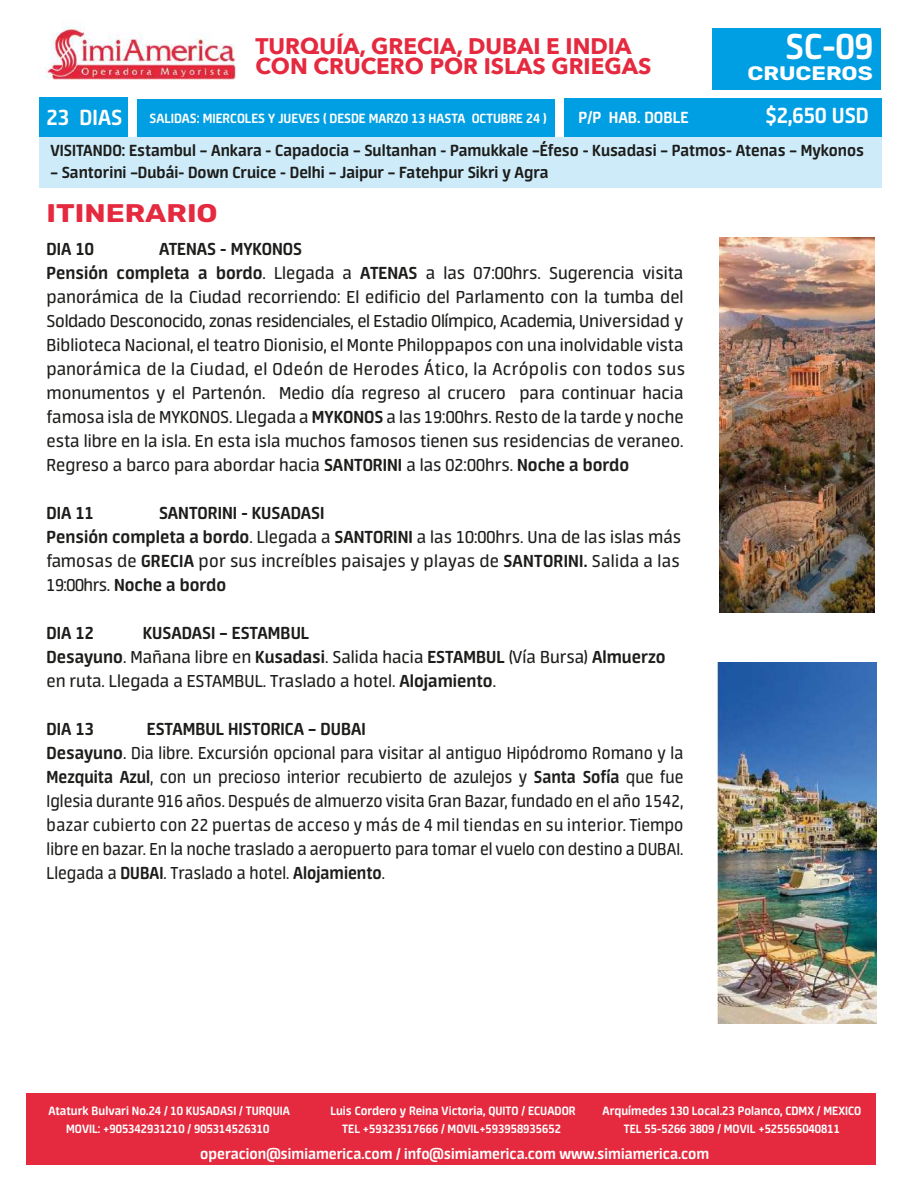
<style>
.page{position:relative;width:918px;height:1188px;background:#fff}
.page>*{position:absolute;margin:0;border:0;box-sizing:border-box;transform-origin:0 0}
.t1{font:700 40.5px "Neuron";color:#fff}
.t2{font:300 25.5px "Rubik";color:#e5293e;scale:1.16 1}
.t3{font:700 24.45px "Neuron";color:#fff}
.t4{font:700 22.5px/19.5px "Avenir Next";color:#e5293e}
.t5{font:19.5px/24px "Neuron";color:#1d1d1b}
.t6{font:700 19.5px "Neuron";color:#1d1d1b}
.t7{font:300 19.5px "Rubik";color:#fff;scale:1.16 1}
.t8{font:700 18px "Neuron";color:#1d1d1b}
.t9{font:700 18px "Neuron";color:#fff}
.t10{font:700 16.5px "Neuron";color:#fff}
.t11{font:700 15px "Neuron";color:#fff}
.t12{font:700 13.5px/18px "Neuron";color:#fff;text-align:center}
.s1{font-size:24.45px}
.s2{font-weight:700}
</style>
<div class="page">
<div style="left:27px;top:1093px;width:849px;height:72px;background:#e5293e"></div>
<div style="left:39px;top:137px;width:843px;height:50px;background:#cdebf9"></div>
<img style="left:39px;top:21px;width:197px;height:59px">
<div style="left:137px;top:99px;width:418px;height:38px;background:#009ee2"></div>
<div style="left:39px;top:98px;width:89px;height:39px;background:#009ee2"></div>
<div style="left:564px;top:98px;width:318px;height:39px;background:#009ee2"></div>
<div style="left:713px;top:28px;width:168px;height:62px;background:#009ee2"></div>
<img style="left:717px;top:663px;width:159px;height:361px">
<img style="left:719px;top:238px;width:155px;height:374px">
<p class="t4" style="left:256px;top:36px;width:397px">TURQUÍA, GRECIA, DUBAI E INDIA<br>CON CRUCERO POR ISLAS GRIEGAS</p>
<p class="t11" style="left:47px;top:110px;width:502px"><span class="s1">23 DIAS</span> SALIDAS: MIERCOLES Y JUEVES ( DESDE MARZO 13 HASTA OCTUBRE 24 )</p>
<p class="t9" style="left:579px;top:108px;width:111px">P/P HAB. DOBLE</p>
<h1 class="t1" style="left:786px;top:24px;width:89px">SC-09</h1>
<p class="t7" style="left:748px;top:59px;width:109px">CRUCEROS</p>
<p class="t3" style="left:765px;top:102px;width:105px">$2,650 USD</p>
<p class="t8" style="left:50px;top:141px;width:815px">VISITANDO: Estambul – Ankara - Capadocia – Sultanhan - Pamukkale –Éfeso - Kusadasi – Patmos- Atenas – Mykonos</p>
<p class="t8" style="left:50px;top:162px;width:500px">– Santorini –Dubái- Down Cruice - Delhi – Jaipur – Fatehpur Sikri y Agra</p>
<h2 class="t2" style="left:47px;top:195px;width:149px">ITINERARIO</h2>
<p class="t6" style="left:47px;top:238px;width:49px">DIA 10</p>
<p class="t5" style="left:47px;top:237px;width:640px;text-indent:112px"><span class="s2">ATENAS - MYKONOS<br>Pensión completa a bordo</span>. Llegada a <span class="s2">ATENAS</span> a las 07:00hrs. Sugerencia visita panorámica de la Ciudad recorriendo: El edificio del Parlamento con la tumba del Soldado Desconocido, zonas residenciales, el Estadio Olímpico, Academia, Universidad y Biblioteca Nacional, el teatro Dionisio, el Monte Philoppapos con una inolvidable vista panorámica de la Ciudad, el Odeón de Herodes Ático, la Acrópolis con todos sus monumentos y el Partenón. Medio día regreso al crucero para continuar hacia famosa isla de MYKONOS. Llegada a <span class="s2">MYKONOS</span> a las 19:00hrs. Resto de la tarde y noche esta libre en la isla. En esta isla muchos famosos tienen sus residencias de veraneo.<br>Regreso a barco para abordar hacia <span class="s2">SANTORINI</span> a las 02:00hrs. <span class="s2">Noche a bordo</span></p>
<p class="t6" style="left:47px;top:502px;width:49px">DIA 11</p>
<p class="t5" style="left:47px;top:501px;width:636px;text-indent:112px"><span class="s2">SANTORINI - KUSADASI<br>Pensión completa a bordo</span>. Llegada a <span class="s2">SANTORINI</span> a las 10:00hrs. Una de las islas más famosas de <span class="s2">GRECIA</span> por sus increíbles paisajes y playas de <span class="s2">SANTORINI.</span> Salida a las 19:00hrs. <span class="s2">Noche a bordo</span></p>
<p class="t6" style="left:47px;top:622px;width:49px">DIA 12</p>
<p class="t5" style="left:47px;top:621px;width:621px;text-indent:96px"><span class="s2">KUSADASI – ESTAMBUL<br>Desayuno</span>. Mañana libre en <span class="s2">Kusadasi</span>. Salida hacia <span class="s2">ESTAMBUL</span> (Vía Bursa) <span class="s2">Almuerzo </span>en ruta. Llegada a ESTAMBUL. Traslado a hotel. <span class="s2">Alojamiento</span>.</p>
<p class="t6" style="left:47px;top:718px;width:49px">DIA 13</p>
<p class="t5" style="left:47px;top:717px;width:638px;text-indent:100px"><span class="s2">ESTAMBUL HISTORICA – DUBAI<br>Desayuno</span>. Dia libre. Excursión opcional para visitar al antiguo Hipódromo Romano y la <span class="s2">Mezquita Azul</span>, con un precioso interior recubierto de azulejos y <span class="s2">Santa Sofía</span> que fue Iglesia durante 916 años. Después de almuerzo visita Gran Bazar, fundado en el año 1542, bazar cubierto con 22 puertas de acceso y más de 4 mil tiendas en su interior. Tiempo libre en bazar. En la noche traslado a aeropuerto para tomar el vuelo con destino a DUBAI.<br>Llegada a <span class="s2">DUBAI</span>. Traslado a hotel. <span class="s2">Alojamiento</span>.</p>
<p class="t12" style="left:48px;top:1102px;width:243px">Ataturk Bulvari No.24 / 10 KUSADASI / TURQUIA<br>MOVIL: +905342931210 / 905314526310</p>
<p class="t12" style="left:330px;top:1102px;width:247px">Luis Cordero y Reina Victoria, QUITO / ECUADOR<br>TEL +59323517666 / MOVIL+593958935652</p>
<p class="t12" style="left:603px;top:1102px;width:260px">Arquímedes 130 Local.23 Polanco, CDMX / MEXICO<br>TEL 55-5266 3809 / MOVIL +525565040811</p>
<p class="t10" style="left:200px;top:1145px;width:511px">operacion@simiamerica.com / info@simiamerica.com www.simiamerica.com</p>
</div>
